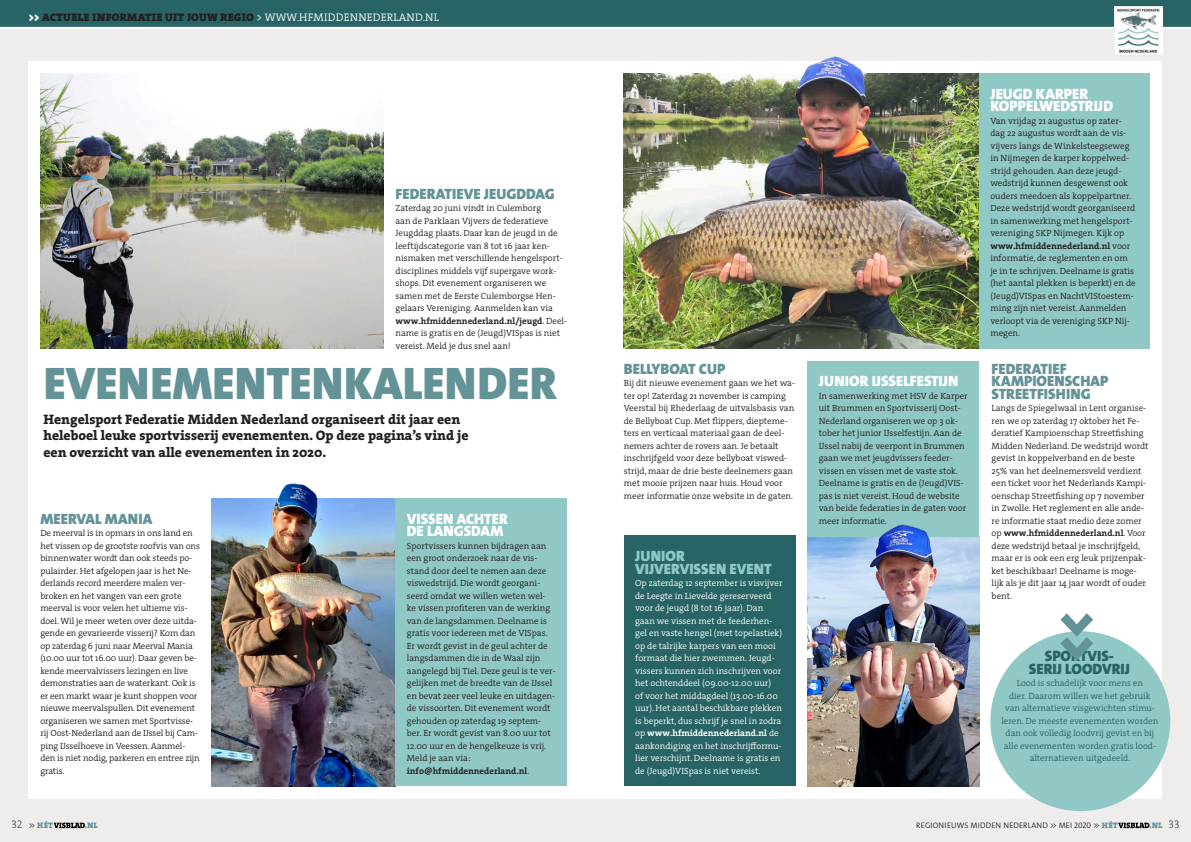
<style>
.page{position:relative;width:1191px;height:842px;background:#efedec}
.page>*{position:absolute;margin:0;border:0;box-sizing:border-box;transform-origin:0 0}
.t1{font:900 46px "The Sans Os F";letter-spacing:.005em;color:#649397}
.t2{font:900 15px/12.5px "The Sans Os F";color:#649397}
.t3{font:900 15px/12.5px "The Sans Os F";color:#fff}
.t4{font:900 15px/12.5px "The Sans Os F";color:#8fc8c5}
.t5{font:900 15px/12.5px "The Sans Os F";color:#286465;text-align:center}
.t6{font:13.8px/16.5px "The Serif HP8 Ex Bld";color:#231f20}
.t7{font:11px "The Serif HP9 Blk";letter-spacing:.015em;color:#231f20}
.t8{font:9px/12.5px "The Serif HP4 Se Lig";color:#231f20}
.t9{font:9px/12.5px "The Serif HP4 Se Lig";color:#fff}
.t10{font:9px/12.5px "The Serif HP4 Se Lig";color:#286465;text-align:center}
.t11{font:9px "The Serif HP7 Bld";color:#231f20}
.t12{font:9px "The Serif HP7 Bld";color:#fff}
.t13{font:300 8px "The Sans Os F";letter-spacing:.02em;color:#231f20}
.t14{font:8px "The Serif HP9 Blk";letter-spacing:.03em;color:#649397}
.s1{color:#fff}
.s2{font-family:"The Serif HP4 Se Lig";color:#fff}
.s3{font-family:"The Serif HP4 Se Lig"}
.s4{font-family:"The Serif HP2 Ex Lig";font-size:11px;color:#231f20}
.s5{font-family:"The Sans Os F";font-weight:300;color:#231f20}
.s6{font-family:"The Serif HP9 Blk";font-weight:400;color:#649397}
</style>
<div class="page">
<svg style="left:1118px;top:822px;width:31px;height:6px"></svg>
<svg style="left:54px;top:822px;width:31px;height:6px"></svg>
<div style="left:28px;top:61px;width:1134px;height:738px;background:#fff"></div>
<div style="left:0;top:0;width:1191px;height:28px;background:#286465"></div>
<hr style="left:0;top:27px;width:1191px;height:2px;background:#fff">
<img style="left:212px;top:524px;width:183px;height:262px">
<img style="left:41px;top:74px;width:342px;height:274px">
<img style="left:624px;top:56px;width:355px;height:292px">
<img style="left:212px;top:483px;width:183px;height:41px">
<img style="left:1114px;top:6px;width:48px;height:48px">
<div style="left:979px;top:74px;width:170px;height:274px;background:#8fc8c5"></div>
<div style="left:624px;top:536px;width:171px;height:250px;background:#286465"></div>
<div style="left:807px;top:361px;width:172px;height:175px;background:#8fc8c5"></div>
<div style="left:395px;top:498px;width:172px;height:288px;background:#8fc8c5"></div>
<div style="left:990px;top:631px;width:180px;height:180px;background:#8fc8c5;border-radius:50%"></div>
<svg style="left:1060px;top:613px;width:33px;height:47px"></svg>
<img style="left:807px;top:524px;width:172px;height:262px">
<p class="t7" style="left:28px;top:10px;width:412px"><span class="s1">&gt;&gt;</span> ACTUELE INFORMATIE UIT JOUW REGIO <span class="s2">&gt; WWW.HFMIDDENNEDERLAND.NL</span></p>
<h2 class="t2" style="left:395px;top:187px;width:161px">FEDERATIEVE JEUGDDAG</h2>
<p class="t8" style="left:395px;top:202px;width:169px">Zaterdag 20 juni vindt in Culemborg<br>aan de Parklaan Vijvers de federatieve Jeugddag plaats. Daar kan de jeugd in de leeftijdscategorie van 8 tot 16 jaar ken&shy;nismaken met verschillende hengelsport&shy;disciplines middels vijf supergave work&shy;shops. Dit evenement organiseren we samen met de Eerste Culemborgse Hen&shy;gelaars Vereniging. Aanmelden kan via</p>
<p class="t11" style="left:395px;top:315px;width:173px">www.hfmiddennederland.nl/jeugd<span class="s3">. Deel-</span></p>
<p class="t8" style="left:395px;top:327px;width:166px">name is gratis en de (Jeugd)VISpas is niet vereist. Meld je dus snel aan!</p>
<h2 class="t2" style="left:624px;top:362px;width:103px">BELLYBOAT CUP</h2>
<p class="t8" style="left:624px;top:377px;width:173px">Bij dit nieuwe evenement gaan we het wa&shy;ter op! Zaterdag 21 november is camping Veerstal bij Rhederlaag de uitvalsbasis van de Bellyboat Cup. Met flippers, diepteme&shy;ters en verticaal materiaal gaan de deel&shy;nemers achter de rovers aan. Je betaalt inschrijfgeld voor deze bellyboat viswed&shy;strijd, maar de drie beste deelnemers gaan met mooie prijzen naar huis. Houd voor meer informatie onze website in de gaten.</p>
<h1 class="t1" style="left:44px;top:353px;width:514px">EVENEMENTENKALENDER</h1>
<h3 class="t6" style="left:43px;top:411px;width:426px">Hengelsport Federatie Midden Nederland organiseert dit jaar een heleboel leuke sportvisserij evenementen. Op deze pagina’s vind je een overzicht van alle evenementen in 2020.</h3>
<h2 class="t3" style="left:818px;top:375px;width:141px">JUNIOR IJSSELFESTIJN</h2>
<p class="t8" style="left:818px;top:389px;width:150px">In samenwerking met HSV de Karper uit Brummen en Sportvisserij Oost-Nederland organiseren we op 3 ok&shy;tober het junior IJsselfestijn. Aan de IJssel nabij de veerpont in Brummen gaan we met jeugdvissers feeder&shy;vissen en vissen met de vaste stok.<br>Deelname is gratis en de (Jeugd)VIS&shy;pas is niet vereist. Houd de website van beide federaties in de gaten voor</p>
<h2 class="t3" style="left:407px;top:512px;width:102px">VISSEN ACHTER</h2>
<p class="t8" style="left:818px;top:514px;width:70px">meer informatie.</p>
<h2 class="t3" style="left:407px;top:525px;width:98px">DE LANGSDAM</h2>
<p class="t8" style="left:407px;top:539px;width:150px">Sportvissers kunnen bijdragen aan een groot onderzoek naar de vis&shy;stand door deel te nemen aan deze viswedstrijd. Die wordt georgani&shy;seerd omdat we willen weten wel&shy;ke vissen profiteren van de werking van de langsdammen. Deelname is gratis voor iedereen met de VISpas.<br>Er wordt gevist in de geul achter de langsdammen die in de Waal zijn aangelegd bij Tiel. Deze geul is te ver&shy;gelijken met de breedte van de IJssel en bevat zeer veel leuke en uitdagen&shy;de vissoorten. Dit evenement wordt gehouden op zaterdag 19 septem&shy;ber. Er wordt gevist van 8.00 uur tot 12.00 uur en de hengelkeuze is vrij.<br>Meld je aan via:</p>
<p class="t11" style="left:407px;top:765px;width:124px">info@hfmiddennederland.nl<span class="s3">.</span></p>
<h2 class="t2" style="left:40px;top:512px;width:113px">MEERVAL MANIA</h2>
<p class="t8" style="left:40px;top:527px;width:161px">De meerval is in opmars in ons land en het vissen op de grootste roofvis van ons binnenwater wordt dan ook steeds po&shy;pulairder. Het afgelopen jaar is het Ne&shy;derlands record meerdere malen ver&shy;broken en het vangen van een grote meerval is voor velen het ultieme vis&shy;doel. Wil je meer weten over deze uitda&shy;gende en gevarieerde visserij? Kom dan op zaterdag 6 juni naar Meerval Mania (10.00 uur tot 16.00 uur). Daar geven be&shy;kende meervalvissers lezingen en live demonstraties aan de waterkant. Ook is er een markt waar je kunt shoppen voor nieuwe meervalspullen. Dit evenement organiseren we samen met Sportvisse&shy;rij Oost-Nederland aan de IJssel bij Cam&shy;ping IJsselhoeve in Veessen. Aanmel&shy;den is niet nodig, parkeren en entree zijn gratis.</p>
<h2 class="t4" style="left:635px;top:550px;width:138px">JUNIOR<br>VIJVERVISSEN EVENT</h2>
<p class="t9" style="left:635px;top:577px;width:149px">Op zaterdag 12 september is visvijver de Leegte in Lievelde gereserveerd voor de jeugd (8 tot 16 jaar). Dan gaan we vissen met de feederhen&shy;gel en vaste hengel (met topelastiek) op de talrijke karpers van een mooi formaat die hier zwemmen. Jeugd&shy;vissers kunnen zich inschrijven voor het ochtenddeel (09.00-12.00 uur)<br>of voor het middagdeel (13.00-16.00 uur). Het aantal beschikbare plekken is beperkt, dus schrijf je snel in zodra</p>
<p class="t12" style="left:635px;top:727px;width:145px"><span class="s3">op</span> www.hfmiddennederland.nl <span class="s3">de</span></p>
<p class="t9" style="left:635px;top:739px;width:148px;text-align:justify">aankondiging en het inschrijfformu&shy;lier verschijnt. Deelname is gratis en de (Jeugd)VISpas is niet vereist.</p>
<h2 class="t3" style="left:990px;top:87px;width:124px">JEUGD KARPER<br>KOPPELWEDSTRIJD</h2>
<p class="t8" style="left:990px;top:114px;width:146px">Van vrijdag 21 augustus op zater&shy;dag 22 augustus wordt aan de vis&shy;vijvers langs de Winkelsteegseweg in Nijmegen de karper koppelwed&shy;strijd gehouden. Aan deze jeugd&shy;wedstrijd kunnen desgewenst ook ouders meedoen als koppelpartner.<br>Deze wedstrijd wordt georganiseerd in samenwerking met hengelsport&shy;vereniging SKP Nijmegen. Kijk op</p>
<p class="t11" style="left:990px;top:240px;width:141px">www.hfmiddennederland.nl <span class="s3">voor</span></p>
<p class="t8" style="left:990px;top:252px;width:147px">informatie, de reglementen en om je in te schrijven. Deelname is gratis (het aantal plekken is beperkt) en de (Jeugd)VISpas en NachtVIStoestem&shy;ming zijn niet vereist. Aanmelden verloopt via de vereniging SKP Nij&shy;megen.</p>
<h2 class="t2" style="left:991px;top:362px;width:118px">FEDERATIEF<br>KAMPIOENSCHAP<br>STREETFISHING</h2>
<p class="t8" style="left:991px;top:402px;width:158px">Langs de Spiegelwaal in Lent organise&shy;ren we op zaterdag 17 oktober het Fe&shy;deratief Kampioenschap Streetfishing Midden Nederland. De wedstrijd wordt gevist in koppelverband en de beste 25% van het deelnemersveld verdient een ticket voor het Nederlands Kampi&shy;oenschap Streetfishing op 7 november in Zwolle. Het reglement en alle ande&shy;re informatie staat medio deze zomer</p>
<p class="t11" style="left:991px;top:527px;width:155px"><span class="s3">op</span> www.hfmiddennederland.nl<span class="s3">. Voor</span></p>
<p class="t8" style="left:991px;top:539px;width:156px">deze wedstrijd betaal je inschrijfgeld, maar er is ook een erg leuk prijzenpak&shy;ket beschikbaar! Deelname is moge&shy;lijk als je dit jaar 14 jaar wordt of ouder bent.</p>
<h2 class="t5" style="left:1029px;top:650px;width:102px">SPORTVIS-<br>SERIJ LOODVRIJ</h2>
<p class="t10" style="left:1001px;top:677px;width:158px">Lood is schadelijk voor mens en<br>dier. Daarom willen we het gebruik van alternatieve visgewichten stimu&shy;leren. De meeste evenementen worden dan ook volledig loodvrij gevist en bij alle evenementen worden gratis lood&shy;alternatieven uitgedeeld.</p>
<p class="t14" style="left:11px;top:820px;width:43px"><span class="s4">32</span> <span class="s5">&gt;&gt;</span> HÉT</p>
<p class="t14" style="left:85px;top:820px;width:15px">.NL</p>
<p class="t13" style="left:916px;top:820px;width:203px">REGIONIEUWS MIDDEN NEDERLAND &gt;&gt; MEI 2020 &gt;&gt; <span class="s6">HÉT</span></p>
<p class="t14" style="left:1149px;top:820px;width:32px">.NL <span class="s4">33</span></p>
</div>
